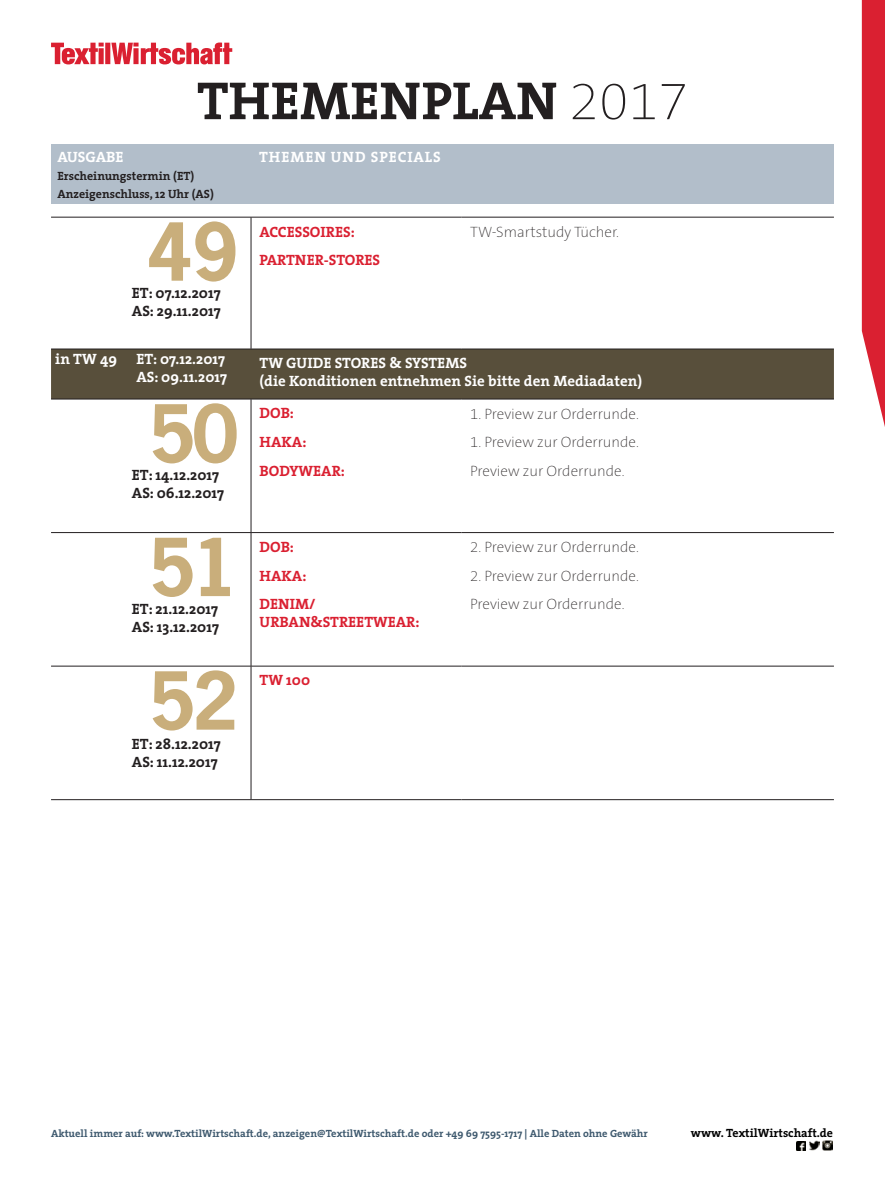
<style>
.page{position:relative;width:885px;height:1191px;background:#fff}
.page>*{position:absolute;margin:0;border:0;box-sizing:border-box;transform-origin:0 0}
.t1{font:700 75px "News Gothic LTCE";letter-spacing:-.04em;color:#c9ae7b}
.t2{font:700 54px "The Serif";color:#231f20}
.t3{font:15px/28.7px "The Sans Hair H37";color:#231f20}
.t4{font:700 15px/18px "The Serif";color:#fff}
.t5{font:700 15px "The Serif";color:#231f20}
.t6{font:700 15px/28.7px "The Serif";color:#da2031}
.t7{font:700 15px "The Serif";letter-spacing:.06em;color:#fff}
.t8{font:700 12px/18px "The Serif";color:#231f20}
.t9{font:700 12px "The Serif";color:#000001}
.t10{font:700 10.5px "The Serif";color:#3e596e}
.s1{font-family:"The Sans Hair H37";font-weight:400}
</style>
<div class="page">
<svg style="left:861px;top:0;width:23px;height:423px;background:#df3f4e"></svg>
<svg style="left:51px;top:43px;width:181px;height:21px"></svg>
<div style="left:51px;top:145px;width:782px;height:59px;background:#b2beca"></div>
<svg style="left:796px;top:1140px;width:36px;height:11px"></svg>
<div style="left:51px;top:350px;width:782px;height:49px;background:#584f3b"></div>
<hr style="left:251px;top:217px;width:1px;height:132px;background:#231f20">
<hr style="left:251px;top:399px;width:1px;height:133px;background:#231f20">
<hr style="left:251px;top:533px;width:1px;height:133px;background:#231f20">
<hr style="left:251px;top:666px;width:1px;height:133px;background:#231f20">
<hr style="left:51px;top:217px;width:200px;height:1px;background:#231f20">
<hr style="left:251px;top:217px;width:210px;height:1px;background:#231f20">
<hr style="left:461px;top:217px;width:372px;height:1px;background:#231f20">
<hr style="left:51px;top:349px;width:200px;height:1px;background:#231f20">
<hr style="left:251px;top:349px;width:210px;height:1px;background:#231f20">
<hr style="left:461px;top:349px;width:372px;height:1px;background:#231f20">
<hr style="left:51px;top:399px;width:200px;height:1px;background:#231f20">
<hr style="left:251px;top:399px;width:210px;height:1px;background:#231f20">
<hr style="left:461px;top:399px;width:372px;height:1px;background:#231f20">
<hr style="left:51px;top:532px;width:200px;height:1px;background:#231f20">
<hr style="left:251px;top:532px;width:210px;height:1px;background:#231f20">
<hr style="left:461px;top:532px;width:372px;height:1px;background:#231f20">
<hr style="left:51px;top:666px;width:200px;height:1px;background:#231f20">
<hr style="left:251px;top:666px;width:210px;height:1px;background:#231f20">
<hr style="left:461px;top:666px;width:372px;height:1px;background:#231f20">
<hr style="left:51px;top:799px;width:200px;height:1px;background:#231f20">
<hr style="left:251px;top:799px;width:210px;height:1px;background:#231f20">
<hr style="left:461px;top:799px;width:372px;height:1px;background:#231f20">
<h2 class="t2" style="left:197px;top:56px;width:492px">THEMENPLAN <span class="s1">2017</span></h2>
<p class="t4" style="left:57px;top:147px;width:68px">AUSGABE</p>
<p class="t7" style="left:259px;top:144px;width:183px">THEMEN UND SPECIALS</p>
<p class="t8" style="left:57px;top:166px;width:158px">Erscheinungstermin (ET)<br>Anzeigenschluss, 12 Uhr (AS)</p>
<h1 class="t1" style="left:147px;top:203px;width:93px">49</h1>
<p class="t5" style="left:132px;top:298px;width:90px">AS: 29.11.2017</p>
<p class="t5" style="left:132px;top:280px;width:90px">ET: 07.12.2017</p>
<p class="t6" style="left:259px;top:217px;width:122px">ACCESSOIRES:<br>PARTNER-STORES</p>
<p class="t3" style="left:470px;top:218px;width:150px">TW-Smartstudy Tücher.</p>
<p class="t4" style="left:55px;top:350px;width:63px">in TW 49</p>
<p class="t4" style="left:136px;top:350px;width:92px">ET: 07.12.2017<br>AS: 09.11.2017</p>
<p class="t4" style="left:259px;top:354px;width:384px">TW GUIDE STORES &amp; SYSTEMS<br>(die Konditionen entnehmen Sie bitte den Mediadaten)</p>
<h1 class="t1" style="left:150px;top:384px;width:90px">50</h1>
<p class="t5" style="left:132px;top:480px;width:94px">AS: 06.12.2017</p>
<p class="t5" style="left:132px;top:462px;width:89px">ET: 14.12.2017</p>
<h1 class="t1" style="left:150px;top:518px;width:90px">51</h1>
<p class="t5" style="left:132px;top:614px;width:89px">AS: 13.12.2017</p>
<p class="t5" style="left:132px;top:596px;width:88px">ET: 21.12.2017</p>
<h1 class="t1" style="left:150px;top:651px;width:90px">52</h1>
<p class="t5" style="left:132px;top:749px;width:87px">AS: 11.12.2017</p>
<p class="t5" style="left:132px;top:731px;width:90px">ET: 28.12.2017</p>
<p class="t6" style="left:259px;top:398px;width:87px">DOB:<br>HAKA:<br>BODYWEAR:</p>
<p class="t3" style="left:470px;top:400px;width:170px">1. Preview zur Orderrunde.</p>
<p class="t3" style="left:470px;top:428px;width:170px">1. Preview zur Orderrunde.<br>Preview zur Orderrunde.</p>
<p class="t6" style="left:259px;top:532px;width:58px">DOB:<br>HAKA:<br>DENIM/</p>
<p class="t6" style="left:259px;top:607px;width:161px">URBAN&amp;STREETWEAR:</p>
<p class="t6" style="left:259px;top:665px;width:52px">TW 100</p>
<p class="t3" style="left:470px;top:533px;width:170px">2. Preview zur Orderrunde.</p>
<p class="t3" style="left:470px;top:562px;width:170px">2. Preview zur Orderrunde.<br>Preview zur Orderrunde.</p>
<p class="t10" style="left:51px;top:1124px;width:598px">Aktuell immer auf: www.TextilWirtschaft.de, anzeigen@TextilWirtschaft.de oder +49 69 7595-1717 | Alle Daten ohne Gewähr</p>
<p class="t9" style="left:690px;top:1122px;width:144px">www. TextilWirtschaft.de</p>
</div>
